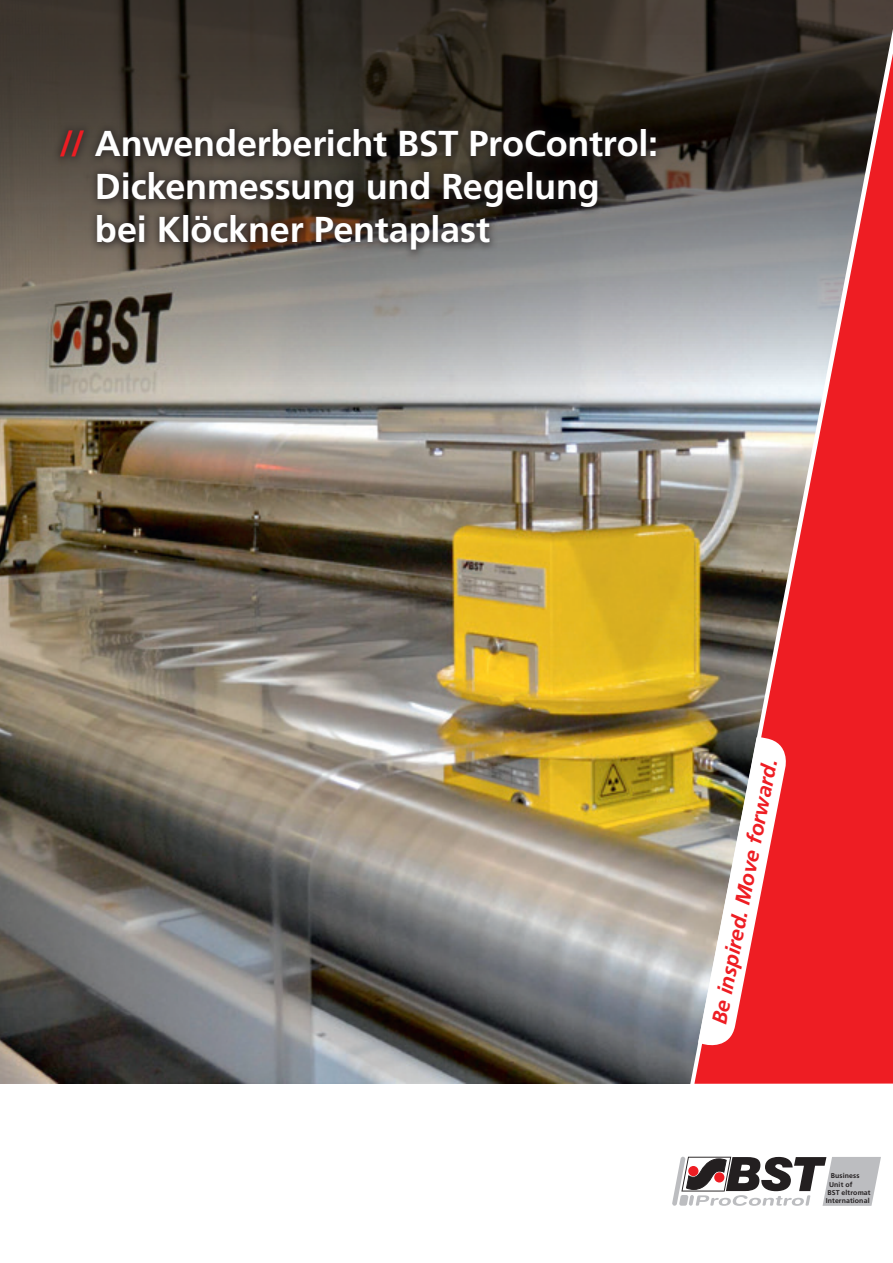
<style>
.page{position:relative;width:893px;height:1263px;background:#fff}
.page>*{position:absolute;margin:0;border:0;box-sizing:border-box;transform-origin:0 0}
.t1{font:700 36px/43.2px "Frutiger";letter-spacing:-.005em;color:#fff}
.t2{font:italic 700 21px "Frutiger";color:#ee1d23}
.t3{font:700 6.9px "Frutiger";letter-spacing:.015em;color:#231f20}
.s1{color:#ee1d23}
</style>
<div class="page">
<img style="left:0;top:391px;width:656px;height:693px">
<svg style="left:0;top:0;width:893px;height:391px;background:#6a665f"></svg>
<img style="left:656px;top:29px;width:237px;height:1128px">
<svg style="left:694px;top:53px;width:199px;height:1031px;background:#b45050"></svg>
<svg style="left:698px;top:737px;width:92px;height:312px"></svg>
<svg style="left:672px;top:1157px;width:209px;height:49px"></svg>
<div style="left:51px;top:119px;width:614px;height:140px;background:#231f20;opacity:.7"></div>
<p class="t1" style="left:95px;top:121px;width:565px;text-indent:-35px"><span class="s1">//</span> Anwenderbericht BST ProControl:<br>Dickenmessung und Regelung bei Klöckner Pentaplast</p>
<p class="t2" style="left:707px;top:1021px;width:271px;rotate:-79deg">Be inspired. Move forward.</p>
<p class="t3" style="left:831px;top:1172px;width:30px">Business</p>
<p class="t3" style="left:829px;top:1180px;width:25px">Unit of</p>
<p class="t3" style="left:827px;top:1188px;width:45px">BST eltromat</p>
<p class="t3" style="left:826px;top:1197px;width:45px">International</p>
</div>
